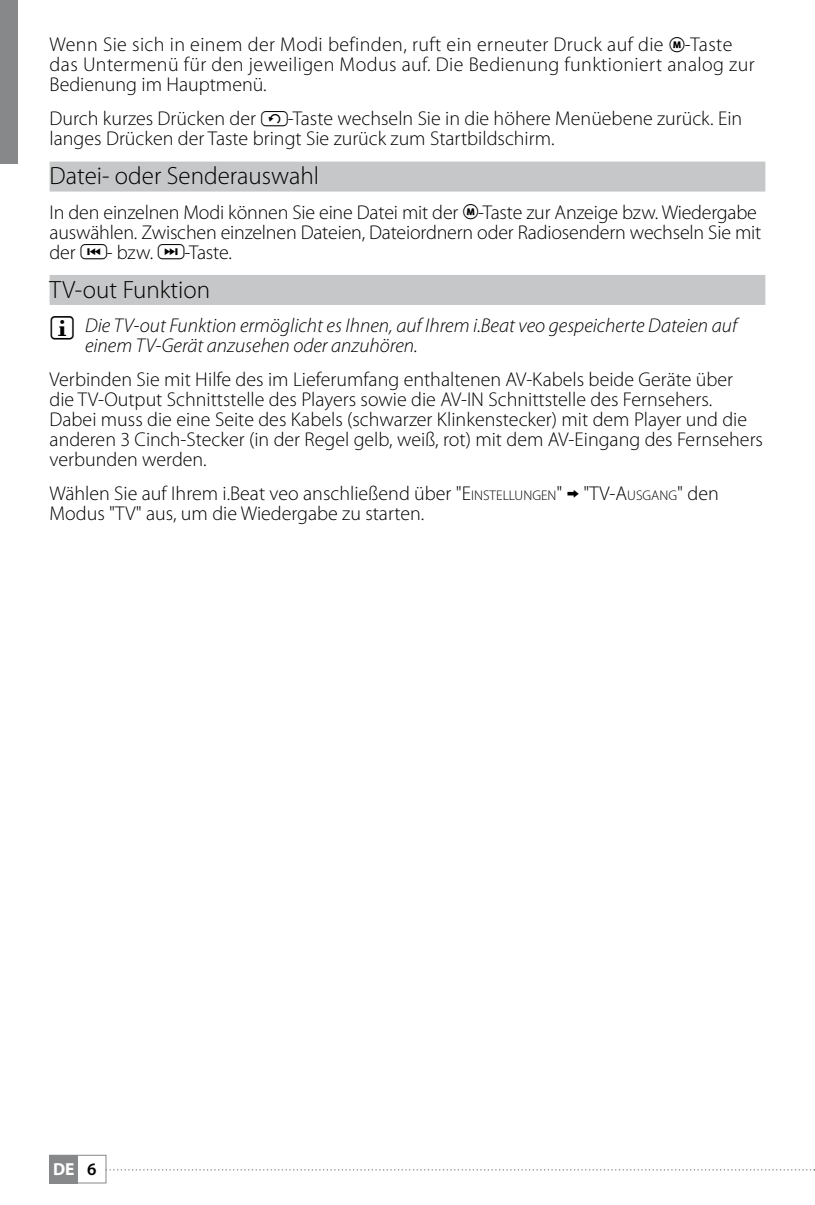
<style>
.page{position:relative;width:815px;height:1205px;background:#fff}
.page>*{position:absolute;margin:0;border:0;box-sizing:border-box;transform-origin:0 0}
.t1{font:300 25px "Myriad Pro";color:#000}
.t2{font:300 20px/20px "Myriad Pro";color:#000}
.t3{font:300 20px/20px "Myriad Pro";letter-spacing:.02em;color:#000}
.t4{font:italic 300 20px/20px "Myriad Pro";color:#000}
.t5{font:700 17.5px "Myriad Pro";color:#fff}
.s1{font-style:inherit}
.s2{font-size:14px}
.s3{font-weight:600;color:#000}
</style>
<div class="page">
<div style="left:0;top:0;width:18px;height:163px;background:#87888a"></div>
<div style="left:50px;top:1155px;width:28px;height:28px;background:#87888a"></div>
<div style="left:50px;top:1155px;width:56px;height:28px;border:1px solid #87888a"></div>
<svg style="left:106px;top:1169px;width:709px;height:1px"></svg>
<div style="left:50px;top:162px;width:715px;height:30px;background:#c6c7c8"></div>
<div style="left:50px;top:275px;width:715px;height:30px;background:#c6c7c8"></div>
<p class="t3" style="left:50px;top:35px;width:707px">Wenn Sie sich in einem der Modi befinden, ruft ein erneuter Druck auf die -Taste das Untermenü für den jeweiligen Modus auf. Die Bedienung funktioniert analog zur<br>Bedienung im Hauptmenü.</p>
<p class="t2" style="left:50px;top:109px;width:208px">Durch kurzes Drücken der</p>
<p class="t2" style="left:50px;top:109px;width:694px;text-indent:238px">-Taste wechseln Sie in die höhere Menüebene zurück. Ein langes Drücken der Taste bringt Sie zurück zum Startbildschirm.</p>
<p class="t1" style="left:50px;top:162px;width:271px">Datei- oder Senderauswahl</p>
<p class="t2" style="left:50px;top:202px;width:713px">In den einzelnen Modi können Sie eine Datei mit der -Taste zur Anzeige bzw. Wiedergabe auswählen. Zwischen einzelnen Dateien, Dateiordnern oder Radiosendern wechseln Sie mit der</p>
<p class="t2" style="left:107px;top:242px;width:48px">- bzw.</p>
<p class="t2" style="left:184px;top:242px;width:49px">-Taste.</p>
<p class="t1" style="left:50px;top:276px;width:162px">TV-out Funktion</p>
<p class="t4" style="left:85px;top:316px;width:654px">Die TV-out Funktion ermöglicht es Ihnen, auf Ihrem i.Beat veo gespeicherte Dateien auf einem TV-Gerät anzusehen oder anzuhören.</p>
<p class="t2" style="left:50px;top:370px;width:715px">Verbinden Sie mit Hilfe des im Lieferumfang enthaltenen AV-Kabels beide Geräte über<br>die TV-Output Schnittstelle des Players sowie die AV-IN Schnittstelle des Fernsehers.<br>Dabei muss die eine Seite des Kabels (schwarzer Klinkenstecker) mit dem Player und die anderen 3 Cinch-Stecker (in der Regel gelb, weiß, rot) mit dem AV-Eingang des Fernsehers verbunden werden.</p>
<p class="t2" style="left:50px;top:484px;width:671px">Wählen Sie auf Ihrem i.Beat veo anschließend über "<span class="s1">E</span><span class="s2">INSTELLUNGEN</span>" "<span class="s1">TV-A</span><span class="s2">USGANG</span>" den<br>Modus "<span class="s1">TV</span>" aus, um die Wiedergabe zu starten.</p>
<p class="t5" style="left:53px;top:1157px;width:45px">DE <span class="s3">6</span></p>
</div>
